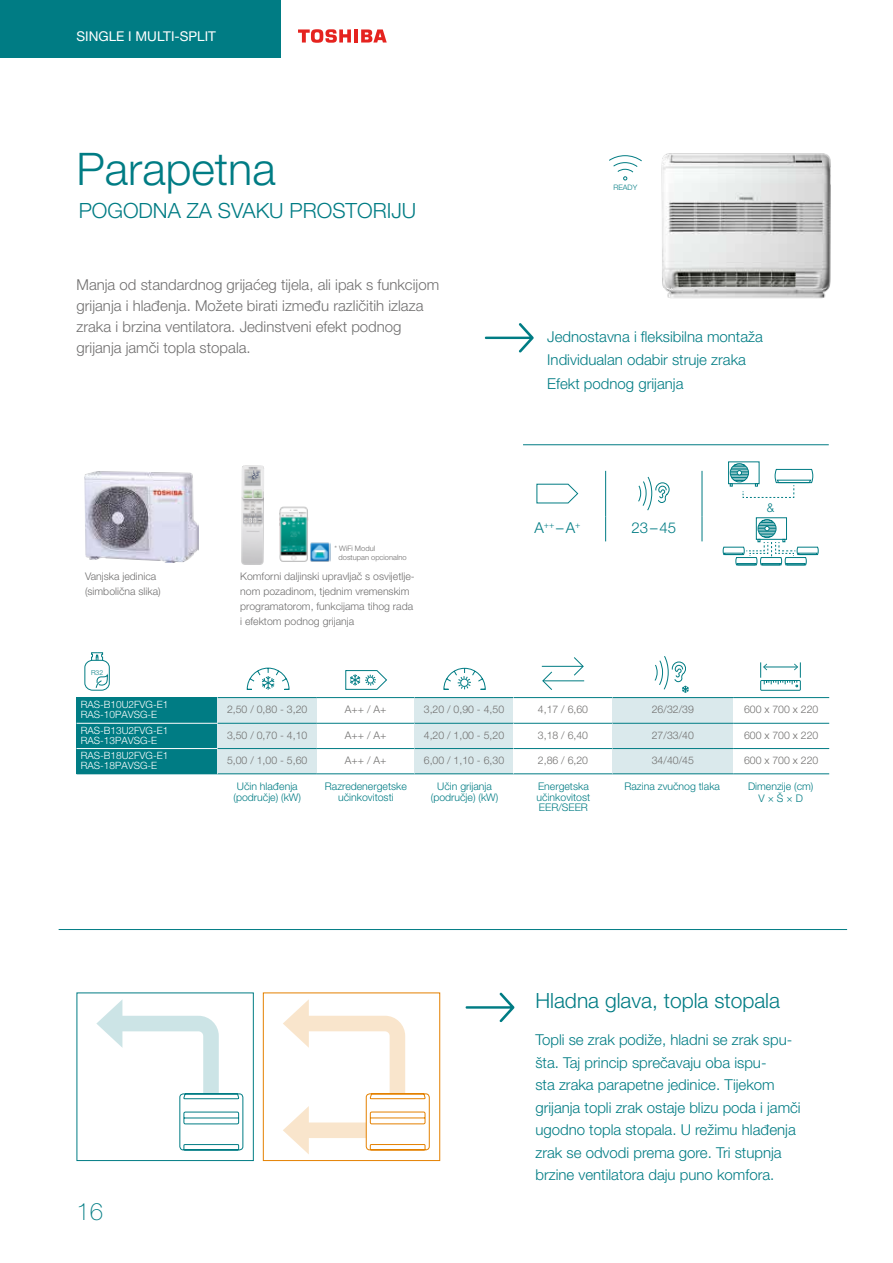
<style>
.page{position:relative;width:893px;height:1263px;background:#fff}
.page>*{position:absolute;margin:0;border:0;box-sizing:border-box;transform-origin:0 0}
.t1{font:300 45px "Helvetica Neue LT Pro";color:#007c84}
.t2{font:100 24px "Helvetica Neue LT Pro";color:#007c84}
.t3{font:300 21px "Helvetica Neue LT Pro";color:#007c84}
.t4{font:300 15px/22.5px "Helvetica Neue LT Pro";color:#007c84}
.t5{font:300 15px/21px "Helvetica Neue LT Pro";color:#706f6f}
.t6{font:13.5px "Helvetica Neue LT Pro";color:#fff}
.t7{font:300 12.15px "Helvetica Neue LT Pro";color:#007c84}
.t8{font:300 10.5px "Helvetica Neue LT Pro";color:#71706f}
.t9{font:300 10.5px/15px "Helvetica Neue LT Pro";color:#706f6f}
.t10{font:300 10.5px/10.5px "Helvetica Neue LT Pro";color:#007c84;text-align:center}
.t11{font:300 10.05px/9.9px "Helvetica Neue LT Pro";color:#fff}
.t12{font:300 7.5px/9px "Helvetica Neue LT Pro";color:#706f6f}
.t13{font:300 7.5px "Helvetica Neue LT Pro";color:#007c83}
.t14{font:300 6.75px "Helvetica Neue LT Pro";color:#007c83}
</style>
<div class="page">
<img style="left:661px;top:153px;width:170px;height:146px">
<svg style="left:609px;top:155px;width:33px;height:25px"></svg>
<hr style="left:523px;top:444px;width:306px;height:1px;background:#007c84">
<hr style="left:605px;top:471px;width:1px;height:45px;background:#007c84">
<hr style="left:702px;top:471px;width:1px;height:45px;background:#007c84">
<svg style="left:605px;top:516px;width:1px;height:25px"></svg>
<svg style="left:702px;top:516px;width:1px;height:25px"></svg>
<svg style="left:723px;top:517px;width:95px;height:48px"></svg>
<svg style="left:728px;top:462px;width:85px;height:36px"></svg>
<svg style="left:536px;top:483px;width:43px;height:21px"></svg>
<svg style="left:638px;top:476px;width:32px;height:35px"></svg>
<img style="left:85px;top:471px;width:114px;height:92px">
<img style="left:241px;top:465px;width:23px;height:100px">
<img style="left:279px;top:506px;width:51px;height:56px">
<hr style="left:59px;top:929px;width:788px;height:1px;background:#007c84">
<hr style="left:892px;top:857px;width:1px;height:406px;background:#000">
<svg style="left:283px;top:999px;width:147px;height:155px"></svg>
<div style="left:263px;top:992px;width:177px;height:169px;border:1px solid #e48100"></div>
<svg style="left:96px;top:999px;width:148px;height:152px"></svg>
<div style="left:77px;top:992px;width:177px;height:169px;border:1px solid #007c84"></div>
<div style="left:0;top:0;width:281px;height:58px;background:#007c84"></div>
<hr style="left:354px;top:29px;width:4px;height:14px;background:#e5231f">
<svg style="left:361px;top:29px;width:26px;height:14px"></svg>
<svg style="left:298px;top:29px;width:53px;height:14px"></svg>
<div style="left:77px;top:698px;width:141px;height:25px;background:#007c84"></div>
<hr style="left:77px;top:697px;width:141px;height:1px;background:#007c84">
<div style="left:218px;top:698px;width:99px;height:25px;background:#dae9ec"></div>
<hr style="left:218px;top:697px;width:99px;height:1px;background:#007c84">
<hr style="left:317px;top:697px;width:97px;height:1px;background:#007c84">
<div style="left:414px;top:698px;width:99px;height:25px;background:#dae9ec"></div>
<hr style="left:414px;top:697px;width:99px;height:1px;background:#007c84">
<hr style="left:513px;top:697px;width:99px;height:1px;background:#007c84">
<div style="left:612px;top:698px;width:121px;height:25px;background:#dae9ec"></div>
<hr style="left:612px;top:697px;width:121px;height:1px;background:#007c84">
<hr style="left:733px;top:697px;width:96px;height:1px;background:#007c84">
<div style="left:77px;top:723px;width:141px;height:25px;background:#007c84"></div>
<hr style="left:77px;top:723px;width:141px;height:1px;background:#fff">
<div style="left:218px;top:723px;width:99px;height:25px;background:#dae9ec"></div>
<hr style="left:218px;top:723px;width:99px;height:1px;background:#007c84">
<hr style="left:317px;top:723px;width:97px;height:1px;background:#007c84">
<div style="left:414px;top:723px;width:99px;height:25px;background:#dae9ec"></div>
<hr style="left:414px;top:723px;width:99px;height:1px;background:#007c84">
<hr style="left:513px;top:723px;width:99px;height:1px;background:#007c84">
<div style="left:612px;top:723px;width:121px;height:25px;background:#dae9ec"></div>
<hr style="left:612px;top:723px;width:121px;height:1px;background:#007c84">
<hr style="left:733px;top:723px;width:96px;height:1px;background:#007c84">
<div style="left:77px;top:748px;width:141px;height:26px;background:#007c84"></div>
<hr style="left:77px;top:748px;width:141px;height:1px;background:#fff">
<div style="left:218px;top:748px;width:99px;height:26px;background:#dae9ec"></div>
<hr style="left:218px;top:748px;width:99px;height:1px;background:#007c84">
<hr style="left:218px;top:773px;width:99px;height:1px;background:#007c84">
<hr style="left:317px;top:748px;width:97px;height:1px;background:#007c84">
<hr style="left:317px;top:773px;width:97px;height:1px;background:#007c84">
<div style="left:414px;top:748px;width:99px;height:26px;background:#dae9ec"></div>
<hr style="left:414px;top:748px;width:99px;height:1px;background:#007c84">
<hr style="left:414px;top:773px;width:99px;height:1px;background:#007c84">
<hr style="left:513px;top:748px;width:99px;height:1px;background:#007c84">
<hr style="left:513px;top:773px;width:99px;height:1px;background:#007c84">
<div style="left:612px;top:748px;width:121px;height:26px;background:#dae9ec"></div>
<hr style="left:612px;top:748px;width:121px;height:1px;background:#007c84">
<hr style="left:612px;top:773px;width:121px;height:1px;background:#007c84">
<hr style="left:733px;top:748px;width:96px;height:1px;background:#007c84">
<hr style="left:733px;top:773px;width:96px;height:1px;background:#007c84">
<svg style="left:96px;top:675px;width:12px;height:13px"></svg>
<svg style="left:91px;top:652px;width:12px;height:8px"></svg>
<div style="left:85px;top:660px;width:24px;height:30px;border:1px solid #007c83;border-radius:8px"></div>
<svg style="left:246px;top:667px;width:44px;height:23px"></svg>
<svg style="left:345px;top:670px;width:42px;height:20px"></svg>
<svg style="left:443px;top:667px;width:43px;height:23px"></svg>
<hr style="left:542px;top:666px;width:41px;height:1px;background:#007c83">
<svg style="left:573px;top:657px;width:11px;height:19px"></svg>
<hr style="left:543px;top:680px;width:41px;height:1px;background:#007c83">
<svg style="left:542px;top:671px;width:11px;height:19px"></svg>
<svg style="left:655px;top:656px;width:34px;height:37px"></svg>
<div style="left:760px;top:680px;width:41px;height:11px;border:1px solid #007c83"></div>
<svg style="left:760px;top:662px;width:41px;height:25px"></svg>
<p class="t6" style="left:77px;top:28px;width:141px">SINGLE I MULTI-SPLIT</p>
<h1 class="t1" style="left:77px;top:142px;width:201px">Parapetna</h1>
<h3 class="t3" style="left:79px;top:198px;width:339px">POGODNA ZA SVAKU PROSTORIJU</h3>
<p class="t5" style="left:77px;top:274px;width:364px">Manja od standardnog grijaćeg tijela, ali ipak s funkcijom grijanja i hlađenja. Možete birati između različitih izlaza zraka i brzina ventilatora. Jedinstveni efekt podnog grijanja jamči topla stopala.</p>
<p class="t9" style="left:85px;top:569px;width:77px">Vanjska jedinica (simbolična slika)</p>
<p class="t14" style="left:91px;top:668px;width:14px">R32</p>
<p class="t12" style="left:338px;top:543px;width:70px;text-indent:-4px">* WiFi Modul dostupan opcionalno</p>
<p class="t9" style="left:240px;top:569px;width:176px">Komforni daljinski upravljač s osvijetlje&shy;nom pozadinom, tjednim vremenskim programatorom, funkcijama tihog rada i efektom podnog grijanja</p>
<p class="t13" style="left:613px;top:183px;width:25px">READY</p>
<p class="t4" style="left:547px;top:324px;width:217px;line-height:23.7px">Jednostavna i fleksibilna montaža<br>Individualan odabir struje zraka<br>Efekt podnog grijanja</p>
<p class="t4" style="left:534px;top:516px;width:47px">A<sup>++</sup> –A<sup>+</sup></p>
<p class="t4" style="left:631px;top:516px;width:46px">23–45</p>
<p class="t7" style="left:767px;top:500px;width:9px">&amp;</p>
<p class="t11" style="left:81px;top:700px;width:89px">RAS-B10U2FVG-E1<br>RAS-10PAVSG-E</p>
<p class="t8" style="left:227px;top:703px;width:82px">2,50 / 0,80 - 3,20</p>
<p class="t8" style="left:345px;top:703px;width:43px">A++ / A+</p>
<p class="t8" style="left:424px;top:703px;width:82px">3,20 / 0,90 - 4,50</p>
<p class="t8" style="left:538px;top:703px;width:52px">4,17 / 6,60</p>
<p class="t8" style="left:652px;top:703px;width:44px">26/32/39</p>
<p class="t8" style="left:744px;top:703px;width:76px">600 x 700 x 220</p>
<p class="t11" style="left:81px;top:725px;width:89px">RAS-B13U2FVG-E1<br>RAS-13PAVSG-E</p>
<p class="t8" style="left:227px;top:728px;width:82px">3,50 / 0,70 - 4,10</p>
<p class="t8" style="left:345px;top:728px;width:43px">A++ / A+</p>
<p class="t8" style="left:424px;top:728px;width:82px">4,20 / 1,00 - 5,20</p>
<p class="t8" style="left:538px;top:728px;width:52px">3,18 / 6,40</p>
<p class="t8" style="left:652px;top:728px;width:44px">27/33/40</p>
<p class="t8" style="left:744px;top:728px;width:76px">600 x 700 x 220</p>
<p class="t11" style="left:81px;top:750px;width:89px">RAS-B18U2FVG-E1<br>RAS-18PAVSG-E</p>
<p class="t8" style="left:227px;top:754px;width:82px">5,00 / 1,00 - 5,60</p>
<p class="t8" style="left:345px;top:754px;width:43px">A++ / A+</p>
<p class="t8" style="left:424px;top:754px;width:82px">6,00 / 1,10 - 6,30</p>
<p class="t8" style="left:538px;top:754px;width:52px">2,86 / 6,20</p>
<p class="t8" style="left:652px;top:754px;width:44px">34/40/45</p>
<p class="t8" style="left:744px;top:754px;width:76px">600 x 700 x 220</p>
<p class="t10" style="left:234px;top:781px;width:69px">Učin hlađenja (područje) (kW)</p>
<p class="t10" style="left:325px;top:781px;width:83px">Razredenergetske učinkovitosti</p>
<p class="t10" style="left:431px;top:781px;width:69px">Učin grijanja (područje) (kW)</p>
<p class="t10" style="left:537px;top:781px;width:55px;text-align:left">Energetska učinkovitost<br>EER/SEER</p>
<p class="t10" style="left:624px;top:781px;width:97px">Razina zvučnog tlaka</p>
<p class="t10" style="left:748px;top:780px;width:67px;line-height:11.9px">Dimenzije (cm)<br>V ×Š× D</p>
<h2 class="t2" style="left:77px;top:1197px;width:28px">16</h2>
<h3 class="t3" style="left:535px;top:987px;width:246px">Hladna glava, topla stopala</h3>
<p class="t4" style="left:535px;top:1028px;width:267px">Topli se zrak podiže, hladni se zrak spu&shy;šta. Taj princip sprečavaju oba ispu-<br>sta zraka parapetne jedinice. Tijekom grijanja topli zrak ostaje blizu poda i jamči ugodno topla stopala. U režimu hlađenja zrak se odvodi prema gore. Tri stupnja brzine ventilatora daju puno komfora.</p>
</div>
